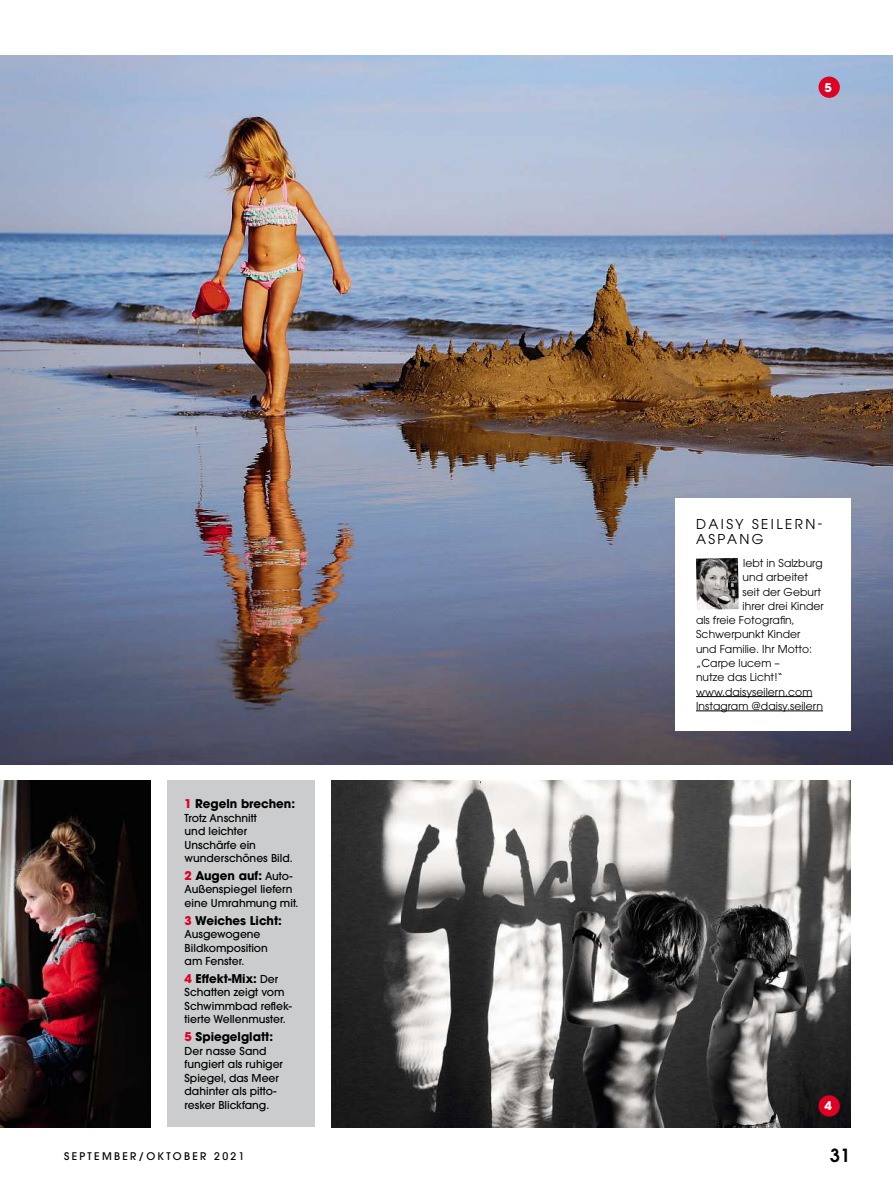
<style>
.page{position:relative;width:893px;height:1191px;background:#fff}
.page>*{position:absolute;margin:0;border:0;box-sizing:border-box;transform-origin:0 0}
.t1{font:600 18px "ITC Avant Garde Std";color:#000}
.t2{font:13.5px/15px "ITC Avant Garde Std";letter-spacing:.18em;color:#000}
.t3{font:700 12px "ITC Avant Garde Std";color:#000}
.t4{font:700 12px "ITC Avant Garde Std";color:#fff}
.t5{font:500 10.8px/13.5px "ITC Avant Garde Std";color:#000}
.t6{font:10.8px "ITC Avant Garde Std";letter-spacing:.005em;color:#000}
.t7{font:500 10.5px "ITC Avant Garde Std";letter-spacing:.22em;color:#000}
.s1{color:#df0024}
.s2{font-weight:500;font-size:10.8px}
</style>
<div class="page">
<img style="left:332px;top:780px;width:518px;height:347px">
<img style="left:0;top:780px;width:151px;height:347px">
<img style="left:0;top:55px;width:893px;height:709px">
<div style="left:168px;top:780px;width:147px;height:347px;background:#cbcccd"></div>
<div style="left:819px;top:77px;width:21px;height:21px;background:#df0024;border-radius:50%"></div>
<div style="left:819px;top:1095px;width:21px;height:21px;background:#df0024;border-radius:50%"></div>
<div style="left:675px;top:498px;width:175px;height:233px;background:#fff"></div>
<hr style="left:696px;top:696px;width:116px;height:1px;background:#000">
<hr style="left:696px;top:710px;width:127px;height:1px;background:#000">
<img style="left:696px;top:558px;width:43px;height:52px">
<p class="t4" style="left:825px;top:80px;width:9px">5</p>
<p class="t3" style="left:185px;top:797px;width:112px"><span class="s1">1</span> Regeln brechen:</p>
<p class="t5" style="left:185px;top:811px;width:110px">Trotz Anschnitt<br>und leichter<br>Unschärfe ein wunderschönes Bild.</p>
<p class="t3" style="left:185px;top:868px;width:109px"><span class="s1">2</span> Augen auf: <span class="s2">Auto-</span></p>
<p class="t5" style="left:185px;top:882px;width:115px">Außenspiegel liefern eine Umrahmung mit.</p>
<p class="t3" style="left:185px;top:913px;width:99px"><span class="s1">3</span> Weiches Licht:</p>
<p class="t5" style="left:185px;top:927px;width:85px">Ausgewogene<br>Bildkomposition am Fenster.</p>
<p class="t3" style="left:185px;top:971px;width:95px"><span class="s1">4</span> Effekt-Mix: <span class="s2">Der</span></p>
<p class="t5" style="left:185px;top:985px;width:109px">Schatten zeigt vom<br>Schwimmbad reflek&shy;tierte Wellenmuster.</p>
<p class="t3" style="left:185px;top:1030px;width:90px"><span class="s1">5</span> Spiegelglatt:</p>
<p class="t5" style="left:185px;top:1044px;width:100px">Der nasse Sand fungiert als ruhiger<br>Spiegel, das Meer dahinter als pitto&shy;resker Blickfang.</p>
<p class="t2" style="left:696px;top:517px;width:128px">DAISY SEILERN-<br>ASPANG</p>
<p class="t6" style="left:743px;top:557px;width:81px">lebt in Salzburg</p>
<p class="t6" style="left:742px;top:571px;width:67px">und arbeitet</p>
<p class="t6" style="left:742px;top:585px;width:80px">seit der Geburt</p>
<p class="t6" style="left:742px;top:600px;width:83px">ihrer drei Kinder</p>
<p class="t6" style="left:696px;top:614px;width:100px">als freie Fotografin,</p>
<p class="t6" style="left:696px;top:628px;width:106px">Schwerpunkt Kinder</p>
<p class="t6" style="left:696px;top:642px;width:118px">und Familie. Ihr Motto:</p>
<p class="t6" style="left:696px;top:657px;width:85px">„Carpe lucem –</p>
<p class="t6" style="left:696px;top:671px;width:88px">nutze das Licht!“</p>
<p class="t6" style="left:696px;top:685px;width:118px">www.daisyseilern.com</p>
<p class="t6" style="left:696px;top:699px;width:129px">Instagram @daisy.seilern</p>
<p class="t4" style="left:825px;top:1099px;width:9px">4</p>
<p class="t7" style="left:64px;top:1150px;width:182px">SEPTEMBER/OKTOBER 2021</p>
<h1 class="t1" style="left:830px;top:1145px;width:22px">31</h1>
</div>
